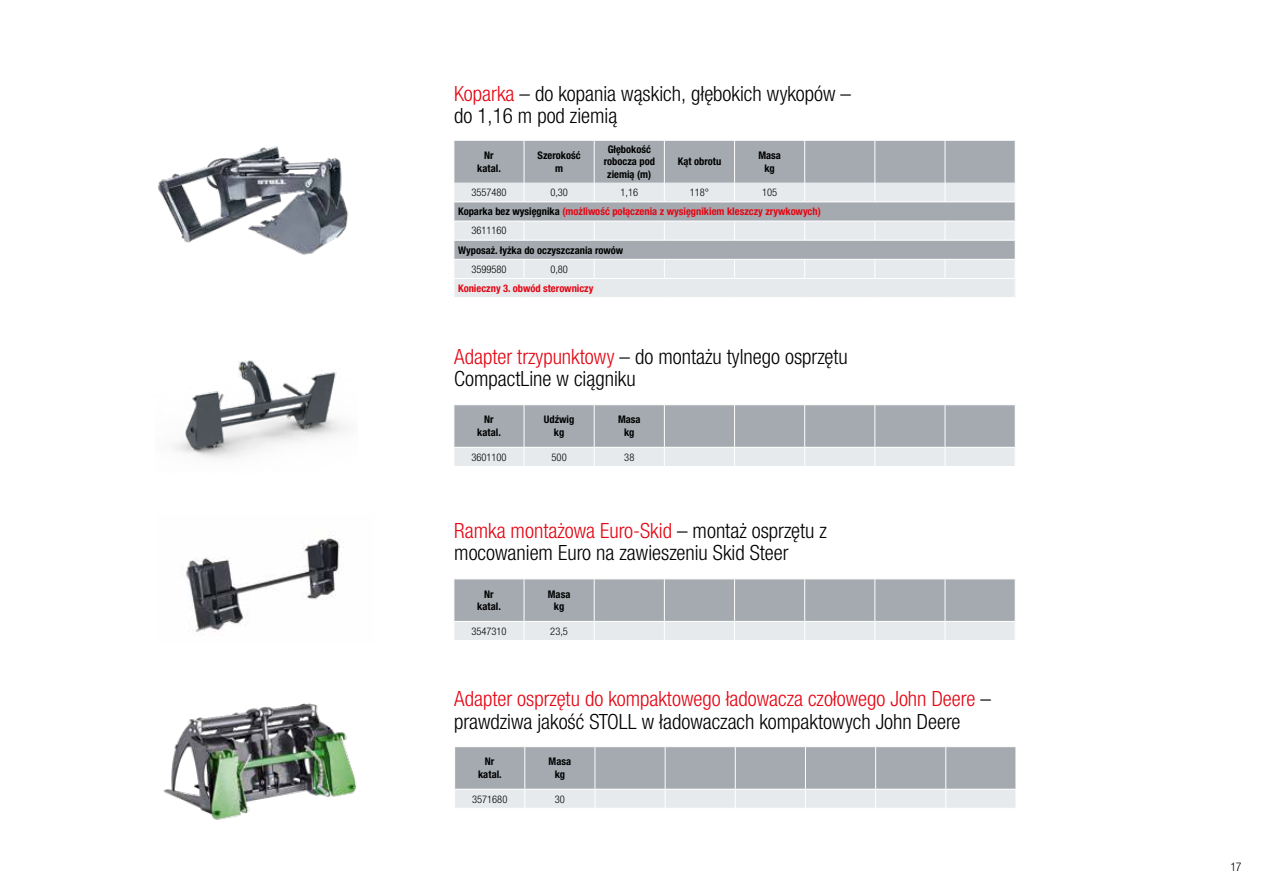
<style>
.page{position:relative;width:1263px;height:893px;background:#fff}
.page>*{position:absolute;margin:0;border:0;box-sizing:border-box;transform-origin:0 0}
.t1{font:300 condensed 21px/22.5px "Helvetica Neue LTW1 G";color:#000}
.t2{font:300 condensed 21px/22.5px "Helvetica Neue LTW1 G";color:#e30613}
.t3{font:300 condensed 12px "Helvetica Neue LTW1 G";color:#000}
.t4{font:700 condensed 10.5px/12.6px "Helvetica Neue LTW1 G";color:#000;text-align:center}
.t5{font:700 condensed 10.5px "Helvetica Neue LTW1 G";color:#e30613}
.t6{font:300 condensed 10.5px "Helvetica Neue LTW1 G";color:#000}
.s1{color:#e30613}
.s2{color:#000}
</style>
<div class="page">
<img style="left:158px;top:146px;width:191px;height:109px">
<img style="left:173px;top:360px;width:174px;height:98px">
<img style="left:181px;top:538px;width:159px;height:97px">
<img style="left:163px;top:703px;width:194px;height:117px">
<div style="left:454px;top:141px;width:561px;height:42px;background:#a4aab0"></div>
<svg style="left:454px;top:183px;width:561px;height:95px;background:#cdd1d4"></svg>
<div style="left:454px;top:278px;width:561px;height:20px;background:#e7eaec"></div>
<svg style="left:524px;top:183px;width:1px;height:19px"></svg>
<svg style="left:594px;top:183px;width:1px;height:19px"></svg>
<svg style="left:664px;top:183px;width:1px;height:19px"></svg>
<svg style="left:734px;top:183px;width:1px;height:19px"></svg>
<svg style="left:804px;top:183px;width:1px;height:19px"></svg>
<svg style="left:874px;top:183px;width:1px;height:19px"></svg>
<svg style="left:945px;top:183px;width:1px;height:19px"></svg>
<svg style="left:524px;top:222px;width:1px;height:18px"></svg>
<svg style="left:594px;top:222px;width:1px;height:18px"></svg>
<svg style="left:664px;top:222px;width:1px;height:18px"></svg>
<svg style="left:734px;top:222px;width:1px;height:18px"></svg>
<svg style="left:804px;top:222px;width:1px;height:18px"></svg>
<svg style="left:874px;top:222px;width:1px;height:18px"></svg>
<svg style="left:945px;top:222px;width:1px;height:18px"></svg>
<svg style="left:524px;top:260px;width:1px;height:18px"></svg>
<svg style="left:594px;top:260px;width:1px;height:18px"></svg>
<svg style="left:664px;top:260px;width:1px;height:18px"></svg>
<svg style="left:734px;top:260px;width:1px;height:18px"></svg>
<svg style="left:804px;top:260px;width:1px;height:18px"></svg>
<svg style="left:874px;top:260px;width:1px;height:18px"></svg>
<svg style="left:945px;top:260px;width:1px;height:18px"></svg>
<hr style="left:524px;top:141px;width:1px;height:42px;background:#fff">
<hr style="left:594px;top:141px;width:1px;height:42px;background:#fff">
<hr style="left:664px;top:141px;width:1px;height:42px;background:#fff">
<hr style="left:734px;top:141px;width:1px;height:42px;background:#fff">
<hr style="left:804px;top:141px;width:1px;height:42px;background:#fff">
<hr style="left:874px;top:141px;width:1px;height:42px;background:#fff">
<hr style="left:945px;top:141px;width:1px;height:42px;background:#fff">
<hr style="left:453px;top:278px;width:71px;height:1px;background:#fff">
<hr style="left:524px;top:278px;width:70px;height:1px;background:#fff">
<hr style="left:594px;top:278px;width:70px;height:1px;background:#fff">
<hr style="left:664px;top:278px;width:70px;height:1px;background:#fff">
<hr style="left:734px;top:278px;width:71px;height:1px;background:#fff">
<hr style="left:805px;top:278px;width:70px;height:1px;background:#fff">
<hr style="left:875px;top:278px;width:70px;height:1px;background:#fff">
<hr style="left:945px;top:278px;width:70px;height:1px;background:#fff">
<hr style="left:453px;top:202px;width:71px;height:1px;background:#fff">
<hr style="left:524px;top:202px;width:70px;height:1px;background:#fff">
<hr style="left:594px;top:202px;width:70px;height:1px;background:#fff">
<hr style="left:664px;top:202px;width:70px;height:1px;background:#fff">
<hr style="left:734px;top:202px;width:71px;height:1px;background:#fff">
<hr style="left:805px;top:202px;width:70px;height:1px;background:#fff">
<hr style="left:875px;top:202px;width:70px;height:1px;background:#fff">
<hr style="left:945px;top:202px;width:70px;height:1px;background:#fff">
<hr style="left:453px;top:240px;width:71px;height:1px;background:#fff">
<hr style="left:524px;top:240px;width:70px;height:1px;background:#fff">
<hr style="left:594px;top:240px;width:70px;height:1px;background:#fff">
<hr style="left:664px;top:240px;width:70px;height:1px;background:#fff">
<hr style="left:734px;top:240px;width:71px;height:1px;background:#fff">
<hr style="left:805px;top:240px;width:70px;height:1px;background:#fff">
<hr style="left:875px;top:240px;width:70px;height:1px;background:#fff">
<hr style="left:945px;top:240px;width:70px;height:1px;background:#fff">
<hr style="left:453px;top:297px;width:71px;height:1px;background:#fff">
<hr style="left:524px;top:297px;width:70px;height:1px;background:#fff">
<hr style="left:594px;top:297px;width:70px;height:1px;background:#fff">
<hr style="left:664px;top:297px;width:70px;height:1px;background:#fff">
<hr style="left:734px;top:297px;width:71px;height:1px;background:#fff">
<hr style="left:805px;top:297px;width:70px;height:1px;background:#fff">
<hr style="left:875px;top:297px;width:70px;height:1px;background:#fff">
<hr style="left:945px;top:297px;width:70px;height:1px;background:#fff">
<hr style="left:453px;top:221px;width:71px;height:1px;background:#fff">
<hr style="left:524px;top:221px;width:70px;height:1px;background:#fff">
<hr style="left:594px;top:221px;width:70px;height:1px;background:#fff">
<hr style="left:664px;top:221px;width:70px;height:1px;background:#fff">
<hr style="left:734px;top:221px;width:71px;height:1px;background:#fff">
<hr style="left:805px;top:221px;width:70px;height:1px;background:#fff">
<hr style="left:875px;top:221px;width:70px;height:1px;background:#fff">
<hr style="left:945px;top:221px;width:70px;height:1px;background:#fff">
<hr style="left:453px;top:259px;width:71px;height:1px;background:#fff">
<hr style="left:524px;top:259px;width:70px;height:1px;background:#fff">
<hr style="left:594px;top:259px;width:70px;height:1px;background:#fff">
<hr style="left:664px;top:259px;width:70px;height:1px;background:#fff">
<hr style="left:734px;top:259px;width:71px;height:1px;background:#fff">
<hr style="left:805px;top:259px;width:70px;height:1px;background:#fff">
<hr style="left:875px;top:259px;width:70px;height:1px;background:#fff">
<hr style="left:945px;top:259px;width:70px;height:1px;background:#fff">
<svg style="left:454px;top:405px;width:561px;height:61px;background:#b9bec3"></svg>
<hr style="left:453px;top:447px;width:71px;height:1px;background:#fff">
<hr style="left:524px;top:447px;width:70px;height:1px;background:#fff">
<hr style="left:594px;top:447px;width:70px;height:1px;background:#fff">
<hr style="left:664px;top:447px;width:70px;height:1px;background:#fff">
<hr style="left:734px;top:447px;width:71px;height:1px;background:#fff">
<hr style="left:805px;top:447px;width:70px;height:1px;background:#fff">
<hr style="left:875px;top:447px;width:70px;height:1px;background:#fff">
<hr style="left:945px;top:447px;width:70px;height:1px;background:#fff">
<svg style="left:454px;top:579px;width:561px;height:61px;background:#b9bec3"></svg>
<hr style="left:453px;top:621px;width:71px;height:1px;background:#fff">
<hr style="left:524px;top:621px;width:70px;height:1px;background:#fff">
<hr style="left:594px;top:621px;width:70px;height:1px;background:#fff">
<hr style="left:664px;top:621px;width:70px;height:1px;background:#fff">
<hr style="left:734px;top:621px;width:71px;height:1px;background:#fff">
<hr style="left:805px;top:621px;width:70px;height:1px;background:#fff">
<hr style="left:875px;top:621px;width:70px;height:1px;background:#fff">
<hr style="left:945px;top:621px;width:70px;height:1px;background:#fff">
<svg style="left:455px;top:747px;width:561px;height:61px;background:#b9bec3"></svg>
<hr style="left:454px;top:789px;width:71px;height:1px;background:#fff">
<hr style="left:525px;top:789px;width:70px;height:1px;background:#fff">
<hr style="left:595px;top:789px;width:70px;height:1px;background:#fff">
<hr style="left:665px;top:789px;width:70px;height:1px;background:#fff">
<hr style="left:735px;top:789px;width:70px;height:1px;background:#fff">
<hr style="left:805px;top:789px;width:71px;height:1px;background:#fff">
<hr style="left:876px;top:789px;width:70px;height:1px;background:#fff">
<hr style="left:946px;top:789px;width:70px;height:1px;background:#fff">
<p class="t1" style="left:454px;top:82px;width:398px"><span class="s1">Koparka</span> – do kopania wąskich, głębokich wykopów – do 1,16 m pod ziemią</p>
<p class="t4" style="left:477px;top:149px;width:25px">Nr katal.</p>
<p class="t4" style="left:538px;top:149px;width:45px">Szerokość m</p>
<p class="t4" style="left:604px;top:143px;width:53px">Głębokość robocza pod ziemią (m)</p>
<p class="t4" style="left:678px;top:155px;width:45px">Kąt obrotu</p>
<p class="t4" style="left:758px;top:149px;width:24px">Masa kg</p>
<p class="t6" style="left:471px;top:186px;width:37px">3557480</p>
<p class="t6" style="left:550px;top:186px;width:19px">0,30</p>
<p class="t6" style="left:620px;top:186px;width:19px">1,16</p>
<p class="t6" style="left:690px;top:186px;width:21px">118°</p>
<p class="t6" style="left:762px;top:186px;width:17px">105</p>
<p class="t5" style="left:458px;top:205px;width:364px"><span class="s2">Koparka bez wysięgnika</span> (możliwość połączenia z wysięgnikiem kleszczy zrywkowych)</p>
<p class="t6" style="left:471px;top:225px;width:37px">3611160</p>
<p class="t4" style="left:458px;top:243px;width:166px">Wyposaż. łyżka do oczyszczania rowów</p>
<p class="t6" style="left:471px;top:263px;width:37px">3599580</p>
<p class="t6" style="left:550px;top:263px;width:19px">0,80</p>
<p class="t5" style="left:458px;top:282px;width:137px">Konieczny 3. obwód sterowniczy</p>
<p class="t1" style="left:454px;top:345px;width:395px"><span class="s1">Adapter trzypunktowy</span> – do montażu tylnego osprzętu<br>CompactLine w ciągniku</p>
<p class="t4" style="left:477px;top:413px;width:25px">Nr katal.</p>
<p class="t4" style="left:544px;top:413px;width:32px">Udźwig kg</p>
<p class="t4" style="left:618px;top:413px;width:24px">Masa kg</p>
<p class="t6" style="left:471px;top:451px;width:37px">3601100</p>
<p class="t6" style="left:552px;top:451px;width:17px">500</p>
<p class="t6" style="left:624px;top:451px;width:12px">38</p>
<p class="t1" style="left:454px;top:519px;width:374px"><span class="s1">Ramka montażowa Euro-Skid</span> – montaż osprzętu z mocowaniem Euro na zawieszeniu Skid Steer</p>
<p class="t4" style="left:477px;top:588px;width:25px">Nr katal.</p>
<p class="t4" style="left:548px;top:588px;width:24px">Masa kg</p>
<p class="t6" style="left:471px;top:625px;width:37px">3547310</p>
<p class="t6" style="left:550px;top:625px;width:19px">23,5</p>
<p class="t2" style="left:454px;top:687px;width:538px">Adapter osprzętu do kompaktowego ładowacza czołowego John Deere <span class="s2">– prawdziwa jakość STOLL w ładowaczach kompaktowych John Deere</span></p>
<p class="t4" style="left:478px;top:755px;width:25px">Nr katal.</p>
<p class="t4" style="left:549px;top:755px;width:24px">Masa kg</p>
<p class="t6" style="left:472px;top:793px;width:37px">3571680</p>
<p class="t6" style="left:555px;top:793px;width:12px">30</p>
<p class="t3" style="left:1230px;top:860px;width:13px">17</p>
</div>
